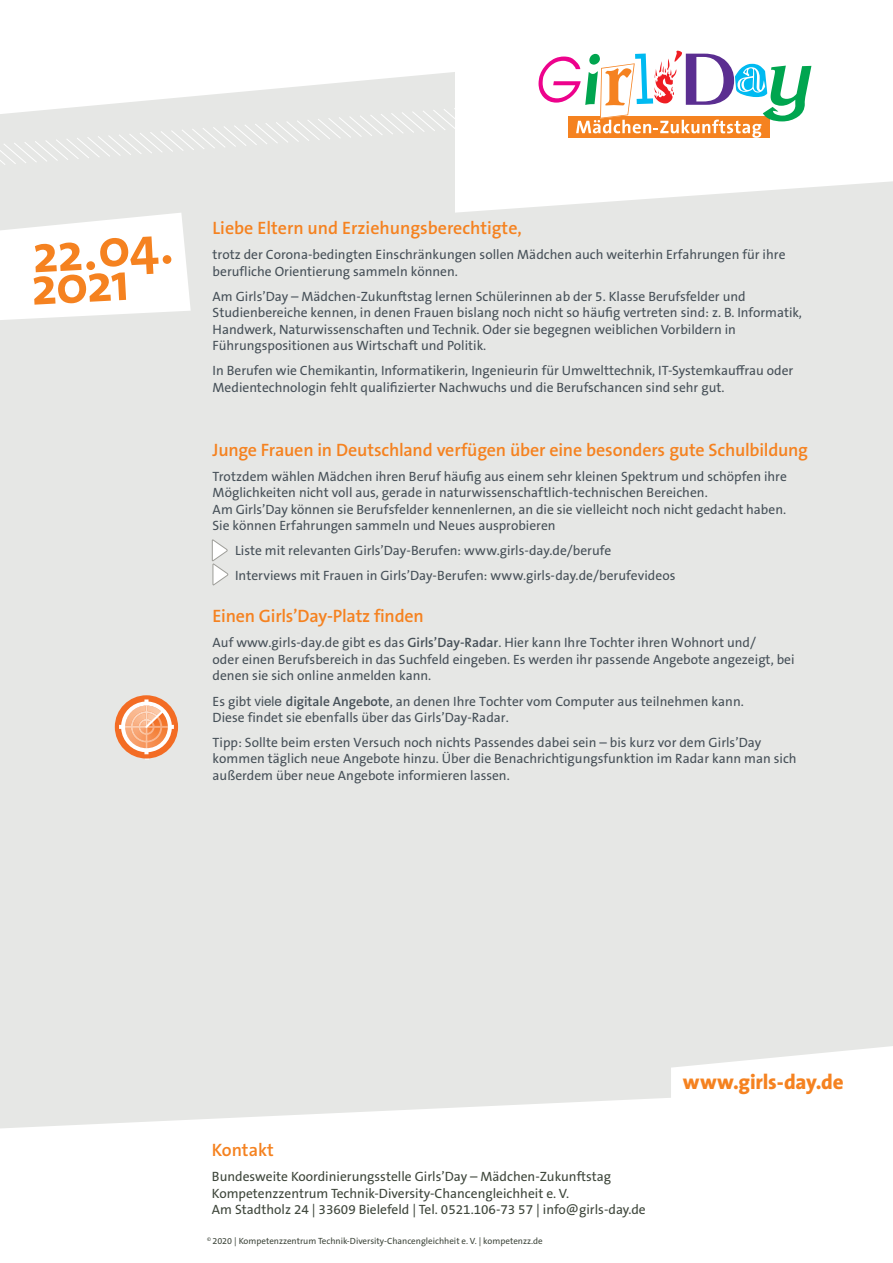
<style>
.page{position:relative;width:893px;height:1263px;background:#fff}
.page>*{position:absolute;margin:0;border:0;box-sizing:border-box;transform-origin:0 0}
.t1{font:800 21px "The Sans";letter-spacing:-.01em;color:#f58220}
.t2{font:600 18px "The Sans B W6";letter-spacing:-.01em;color:#f58220}
.t3{font:13.5px/16.5px "The Sans B W5 Plain";color:#465058}
.t4{font:13.5px/16.5px "The Sans B W5 Plain";color:#3e463b}
.t5{font:9px "The Sans B W5 Plain";color:#3e463b}
.s1{font-family:"The Sans B W6";font-weight:600}
.s2{font-family:"Arial"}
</style>
<div class="page">
<div style="left:0;top:586px;width:893px;height:543px;background:#e6e7e5"></div>
<div style="left:0;top:740px;width:436px;height:93px;background:#e6e7e5"></div>
<div style="left:0;top:586px;width:436px;height:154px;background:#e6e7e5"></div>
<svg style="left:671px;top:1044px;width:222px;height:66px"></svg>
<div style="left:115px;top:695px;width:63px;height:63px;background:#f36c24;border-radius:50%"></div>
<svg style="left:119px;top:699px;width:56px;height:61px"></svg>
<svg style="left:0;top:50px;width:893px;height:536px"></svg>
<h2 class="t2" style="left:213px;top:217px;width:311px">Liebe Eltern und Erziehungsberechtigte,</h2>
<p class="t3" style="left:213px;top:247px;width:574px">trotz der Corona-bedingten Einschränkungen sollen Mädchen auch weiterhin Erfahrungen für ihre berufliche Orientierung sammeln können.</p>
<p class="t3" style="left:213px;top:288px;width:591px">Am Girls’Day – Mädchen-Zukunftstag lernen Schülerinnen ab der 5. Klasse Berufsfelder und Studienbereiche kennen, in denen Frauen bislang noch nicht so häufig vertreten sind: z. B. Informatik, Handwerk, Naturwissenschaften und Technik. Oder sie begegnen weiblichen Vorbildern in Führungspositionen aus Wirtschaft und Politik.</p>
<p class="t3" style="left:213px;top:363px;width:582px">In Berufen wie Chemikantin, Informatikerin, Ingenieurin für Umwelttechnik, IT-Systemkauffrau oder<br>Medientechnologin fehlt qualifizierter Nachwuchs und die Berufschancen sind sehr gut.</p>
<h2 class="t2" style="left:213px;top:438px;width:597px">Junge Frauen in Deutschland verfügen über eine besonders gute Schulbildung</h2>
<p class="t3" style="left:213px;top:468px;width:576px">Trotzdem wählen Mädchen ihren Beruf häufig aus einem sehr kleinen Spektrum und schöpfen ihre Möglichkeiten nicht voll aus, gerade in naturwissenschaftlich-technischen Bereichen.<br>Am Girls’Day können sie Berufsfelder kennenlernen, an die sie vielleicht noch nicht gedacht haben.<br>Sie können Erfahrungen sammeln und Neues ausprobieren</p>
<p class="t3" style="left:235px;top:538px;width:442px;line-height:25px">Liste mit relevanten Girls’Day-Berufen: www.girls-day.de/berufe<br>Interviews mit Frauen in Girls’Day-Berufen: www.girls-day.de/berufevideos</p>
<h2 class="t2" style="left:213px;top:604px;width:213px">Einen Girls’Day-Platz finden</h2>
<p class="t3" style="left:213px;top:634px;width:583px">Auf www.girls-day.de gibt es das <span class="s1">Girls’Day-Radar</span>. Hier kann Ihre Tochter ihren Wohnort und/<br>oder einen Berufsbereich in das Suchfeld eingeben. Es werden ihr passende Angebote angezeigt, bei denen sie sich online anmelden kann.</p>
<p class="t3" style="left:213px;top:693px;width:533px">Es gibt <span class="s2">viele</span> <span class="s1">digitale Angebote</span>, an denen Ihre Tochter vom Computer aus teilnehmen kann.<br>Diese findet sie ebenfalls über das Girls’Day-Radar.</p>
<p class="t3" style="left:213px;top:734px;width:586px">Tipp: Sollte beim ersten Versuch noch nichts Passendes dabei sein – bis kurz vor dem Girls’Day kommen täglich neue Angebote hinzu. Über die Benachrichtigungsfunktion im Radar kann man sich außerdem über neue Angebote informieren lassen.</p>
<h2 class="t2" style="left:212px;top:1138px;width:63px">Kontakt</h2>
<p class="t4" style="left:212px;top:1168px;width:435px">Bundesweite Koordinierungsstelle Girls’Day – Mädchen-Zukunftstag<br>Kompetenzzentrum Technik-Diversity-Chancengleichheit e. V.<br>Am Stadtholz 24 | 33609 Bielefeld | Tel. 0521.106-73 57 | info@girls-day.de</p>
<p class="t5" style="left:207px;top:1235px;width:337px"><sup>©</sup> 2020 | Kompetenzzentrum Technik-Diversity-Chancengleichheit e. V. | kompetenzz.de</p>
<h1 class="t1" style="left:683px;top:1065px;width:162px">www.girls-day.de</h1>
</div>
